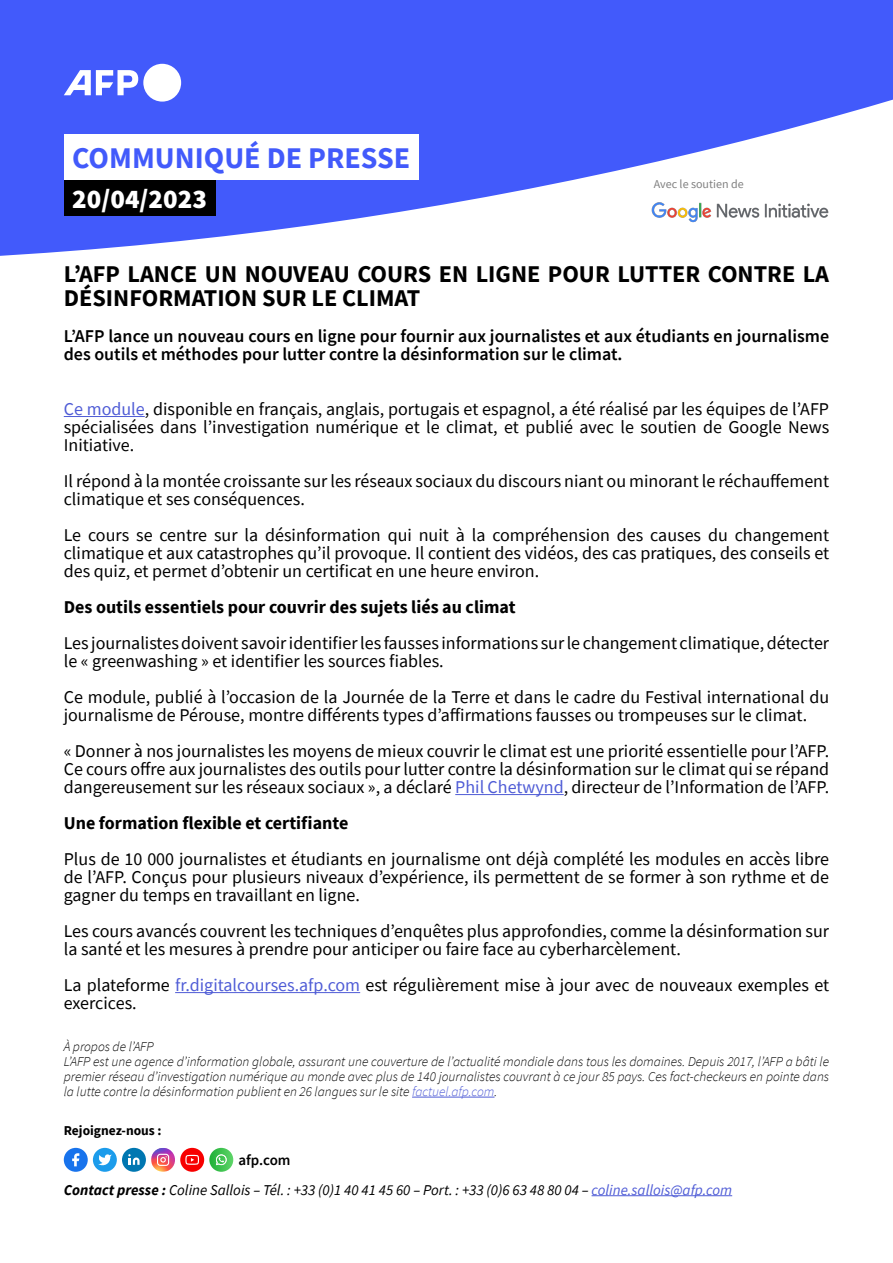
<style>
.page{position:relative;width:893px;height:1263px;background:#fff}
.page>*{position:absolute;margin:0;border:0;box-sizing:border-box;transform-origin:0 0}
.Communiqué{font:700 30px "Source Sans Pro";color:#425afb}
.Date{font:900 27px "Source Sans Pro";color:#fff}
.Titre{font:700 24px/24px "Source Sans Pro";color:#000}
.Corps{font:18px/18px "Source Sans Pro";color:#000}
.Chapeau{font:600 18px/18px "Source Sans Pro";color:#000}
.Corps-2{font:700 18px "Source Sans Pro";color:#000}
.Footer_Bis{font:italic 15px "Source Sans Pro";color:#000}
.t1{font:600 15px "Source Sans Pro";color:#000}
.t2{font:italic 300 13.5px/15px "Source Sans Pro";color:#000;text-align:justify}
.Footer_Bis-2{font:700 13.5px "Source Sans Pro";color:#000}
.t3{font:12px "Source Sans Pro";color:#808080}
.s1{color:#4f5cd6}
.s2{font-weight:700}
</style>
<div class="page">
<hr style="left:64px;top:416px;width:81px;height:1px;background:#4f5cd6">
<hr style="left:455px;top:794px;width:109px;height:1px;background:#4f5cd6">
<hr style="left:175px;top:992px;width:185px;height:1px;background:#4f5cd6">
<svg style="left:0;top:0;width:893px;height:256px;fill:#425afb"></svg>
<div style="left:64px;top:180px;width:151px;height:36px;background:#000"></div>
<div style="left:64px;top:134px;width:355px;height:46px;background:#fff"></div>
<svg style="left:64px;top:64px;width:117px;height:38px"></svg>
<hr style="left:412px;top:1097px;width:82px;height:1px;background:#4f5cd6">
<hr style="left:592px;top:1195px;width:140px;height:1px;background:#4f5cd6">
<div style="left:64px;top:1148px;width:24px;height:24px;background:#1873ec;border-radius:50%"></div>
<svg style="left:72px;top:1153px;width:7px;height:13px"></svg>
<svg style="left:151px;top:1148px;width:24px;height:24px"></svg>
<div style="left:122px;top:1148px;width:24px;height:24px;background:#0077b1;border-radius:50%"></div>
<svg style="left:128px;top:1154px;width:12px;height:11px"></svg>
<div style="left:93px;top:1148px;width:24px;height:24px;background:#1c9ceb;border-radius:50%"></div>
<svg style="left:98px;top:1154px;width:14px;height:12px"></svg>
<svg style="left:209px;top:1148px;width:24px;height:24px"></svg>
<svg style="left:215px;top:1154px;width:12px;height:11px"></svg>
<div style="left:180px;top:1148px;width:24px;height:24px;background:#f70000;border-radius:50%"></div>
<svg style="left:185px;top:1155px;width:14px;height:10px"></svg>
<img style="left:637px;top:187px;width:206px;height:45px">
<p class="Communiqué" style="left:72px;top:138px;width:339px">COMMUNIQUÉ DE PRESSE</p>
<p class="Date" style="left:72px;top:180px;width:136px">20/04/2023</p>
<p class="t3" style="left:654px;top:177px;width:91px">Avec le soutien de</p>
<p class="Titre" style="left:64px;top:261px;width:767px">L’AFP LANCE UN NOUVEAU COURS EN LIGNE POUR LUTTER CONTRE LA<br>DÉSINFORMATION SUR LE CLIMAT</p>
<p class="Chapeau" style="left:64px;top:326px;width:767px">L’AFP lance un nouveau cours en ligne pour fournir aux journalistes et aux étudiants en journalisme des outils et méthodes pour lutter contre la désinformation sur le climat.</p>
<p class="Corps" style="left:64px;top:400px;width:767px;text-align:justify"><span class="s1">Ce module</span>, disponible en français, anglais, portugais et espagnol, a été réalisé par les équipes de l’AFP spécialisées dans l’investigation numérique et le climat, et publié avec le soutien de Google News Initiative.</p>
<p class="Corps" style="left:64px;top:472px;width:767px">Il répond à la montée croissante sur les réseaux sociaux du discours niant ou minorant le réchauffement climatique et ses conséquences.</p>
<p class="Corps" style="left:64px;top:526px;width:767px;text-align:justify">Le cours se centre sur la désinformation qui nuit à la compréhension des causes du changement climatique et aux catastrophes qu’il provoque. Il contient des vidéos, des cas pratiques, des conseils et des quiz, et permet d’obtenir un certificat en une heure environ.</p>
<p class="Corps-2" style="left:64px;top:595px;width:453px">Des outils essentiels pour couvrir des sujets liés au climat</p>
<p class="Corps" style="left:64px;top:634px;width:767px">Les journalistes doivent savoir identifier les fausses informations sur le changement climatique, détecter le « greenwashing » et identifier les sources fiables.</p>
<p class="Corps" style="left:64px;top:688px;width:767px">Ce module, publié à l’occasion de la Journée de la Terre et dans le cadre du Festival international du journalisme de Pérouse, montre différents types d’affirmations fausses ou trompeuses sur le climat.</p>
<p class="Corps" style="left:64px;top:742px;width:767px;text-align:justify">« Donner à nos journalistes les moyens de mieux couvrir le climat est une priorité essentielle pour l’AFP.<br>Ce cours offre aux journalistes des outils pour lutter contre la désinformation sur le climat qui se répand dangereusement sur les réseaux sociaux », a déclaré <span class="s1">Phil Chetwynd</span>, directeur de l’Information de l’AFP.</p>
<p class="Corps-2" style="left:64px;top:811px;width:286px">Une formation flexible et certifiante</p>
<p class="Corps" style="left:64px;top:850px;width:767px;text-align:justify">Plus de 10 000 journalistes et étudiants en journalisme ont déjà complété les modules en accès libre de l’AFP. Conçus pour plusieurs niveaux d’expérience, ils permettent de se former à son rythme et de gagner du temps en travaillant en ligne.</p>
<p class="Corps" style="left:64px;top:922px;width:767px">Les cours avancés couvrent les techniques d’enquêtes plus approfondies, comme la désinformation sur la santé et les mesures à prendre pour anticiper ou faire face au cyberharcèlement.</p>
<p class="Corps" style="left:64px;top:976px;width:767px">La plateforme <span class="s1">fr.digitalcourses.afp.com</span> est régulièrement mise à jour avec de nouveaux exemples et exercices.</p>
<p class="t2" style="left:64px;top:1039px;width:91px">À propos de l’AFP</p>
<p class="t2" style="left:64px;top:1054px;width:767px">L’AFP est une agence d’information globale, assurant une couverture de l’actualité mondiale dans tous les domaines. Depuis 2017, l’AFP a bâti le premier réseau d’investigation numérique au monde avec plus de 140 journalistes couvrant à ce jour 85 pays. Ces fact-checkeurs en pointe dans la lutte contre la désinformation publient en 26 langues sur le site <span class="s1">factuel.afp.com</span>.</p>
<p class="Footer_Bis-2" style="left:64px;top:1121px;width:99px">Rejoignez-nous :</p>
<p class="t1" style="left:238px;top:1150px;width:54px">afp.com</p>
<p class="Footer_Bis" style="left:64px;top:1180px;width:670px"><span class="s2">Contact presse :</span> Coline Sallois – Tél. : +33 (0)1 40 41 45 60 – Port. : +33 (0)6 63 48 80 04 – <span class="s1">coline.sallois@afp.com</span></p>
</div>
